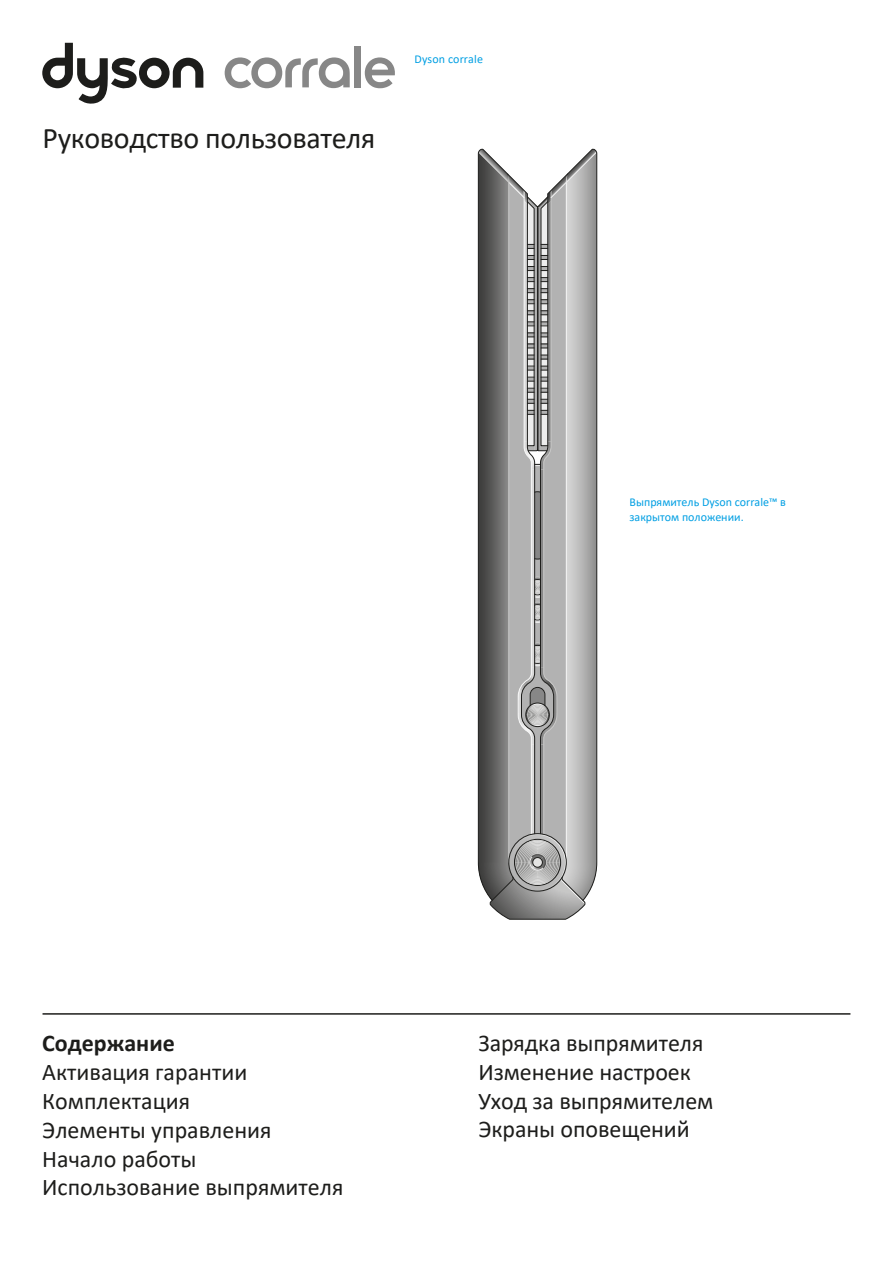
<style>
.page{position:relative;width:893px;height:1263px;background:#fff}
.page>*{position:absolute;margin:0;border:0;box-sizing:border-box;transform-origin:0 0}
.t1{font:63.15px "Dyson Sans Display";letter-spacing:-.015em;color:#878787}
.t2{font:30px "Calibri";letter-spacing:-.01em;color:#1d1d1b}
.t3{font:24px/28.8px "Calibri";color:#1d1d1b}
.t4{font:700 24px "Calibri";color:#1d1d1b}
.t5{font:12px/14.4px "Calibri";color:#009fe3}
</style>
<div class="page">
<hr style="left:43px;top:1013px;width:807px;height:2px;background:#1d1d1b">
<svg style="left:42px;top:43px;width:161px;height:61px"></svg>
<svg style="left:477px;top:148px;width:121px;height:772px;background:#9d9d9d"></svg>
<h1 class="t1" style="left:223px;top:29px;width:175px">corrale</h1>
<p class="t2" style="left:43px;top:118px;width:334px">Руководство пользователя</p>
<p class="t5" style="left:415px;top:51px;width:70px">Dyson corrale</p>
<p class="t5" style="left:630px;top:495px;width:158px">Выпрямитель Dyson corrale™ в закрытом положении.</p>
<p class="t4" style="left:42px;top:1026px;width:134px">Содержание</p>
<p class="t3" style="left:42px;top:1057px;width:303px">Активация гарантии<br>Комплектация<br>Элементы управления<br>Начало работы<br>Использование выпрямителя</p>
<p class="t3" style="left:478px;top:1028px;width:237px">Зарядка выпрямителя<br>Изменение настроек<br>Уход за выпрямителем<br>Экраны оповещений</p>
</div>
